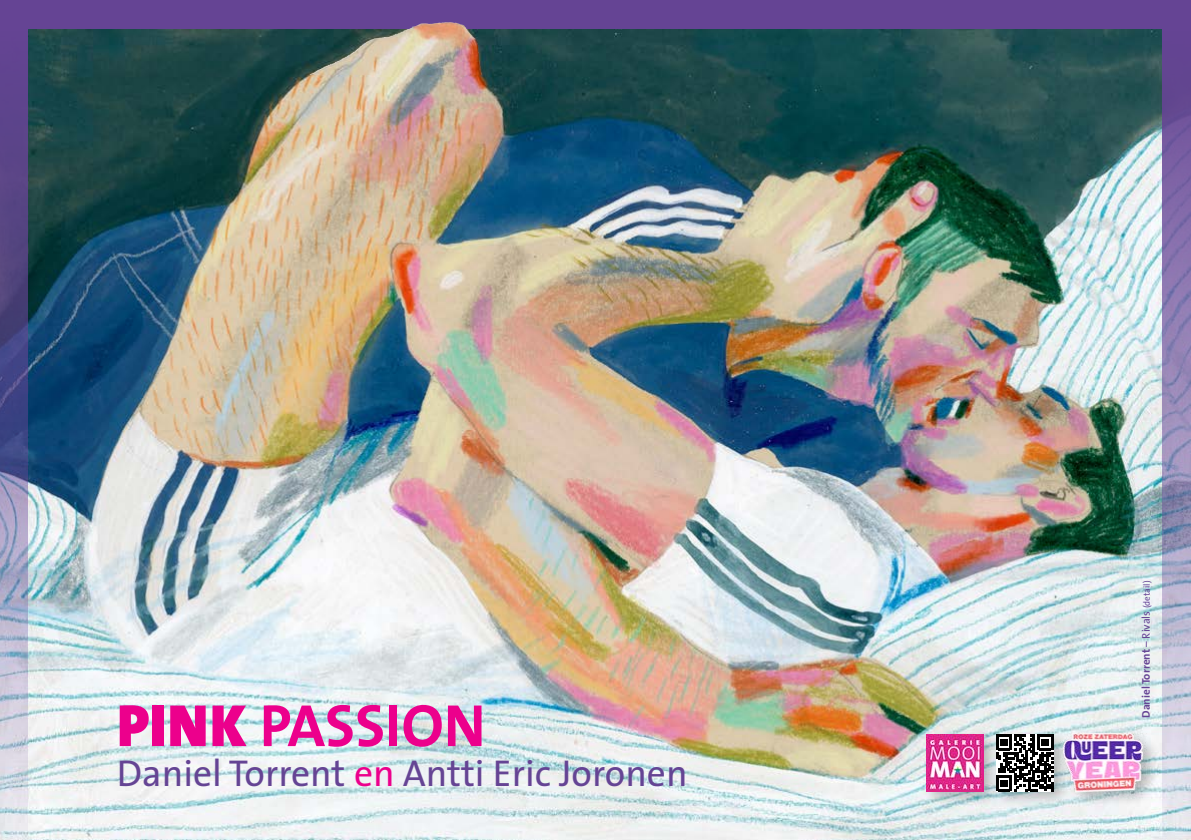
<style>
.page{position:relative;width:1191px;height:840px;background:#fff}
.page>*{position:absolute;margin:0;border:0;box-sizing:border-box;transform-origin:0 0}
.t1{font:700 60px "The Sans";color:#ec008c}
.t2{font:37.6px "The Sans";color:#654494}
.t3{font:700 11.2px "The Sans";color:#654494}
.s1{font-weight:900}
.s2{color:#ec008c}
.s3{font-weight:400}
.s4{font-weight:400;font-size:9px}
</style>
<div class="page">
<img style="left:28px;top:28px;width:1134px;height:811px">
<div style="left:921px;top:727px;width:239px;height:81px;background:#000;opacity:.25"></div>
<svg style="left:996px;top:733px;width:57px;height:57px"></svg>
<img style="left:926px;top:733px;width:57px;height:57px">
<img style="left:1058px;top:724px;width:91px;height:75px">
<div style="left:0;top:0;width:1191px;height:28px;background:#654494"></div>
<svg style="left:0;top:28px;width:28px;height:811px;background:#7f7aa8"></svg>
<svg style="left:1162px;top:28px;width:29px;height:811px;background:#998fba"></svg>
<img style="left:309px;top:22px;width:173px;height:53px">
<h1 class="t1" style="left:117px;top:675px;width:370px"><span class="s1">PINK</span> PASSION</h1>
<p class="t2" style="left:117px;top:741px;width:572px">Daniel Torrent <span class="s2">en</span> Antti Eric Joronen</p>
<p class="t3" style="left:1136px;top:717px;width:139px;rotate:-90deg">Daniel Torrent <span class="s3">– Rivals</span> <span class="s4">(detail)</span></p>
</div>
